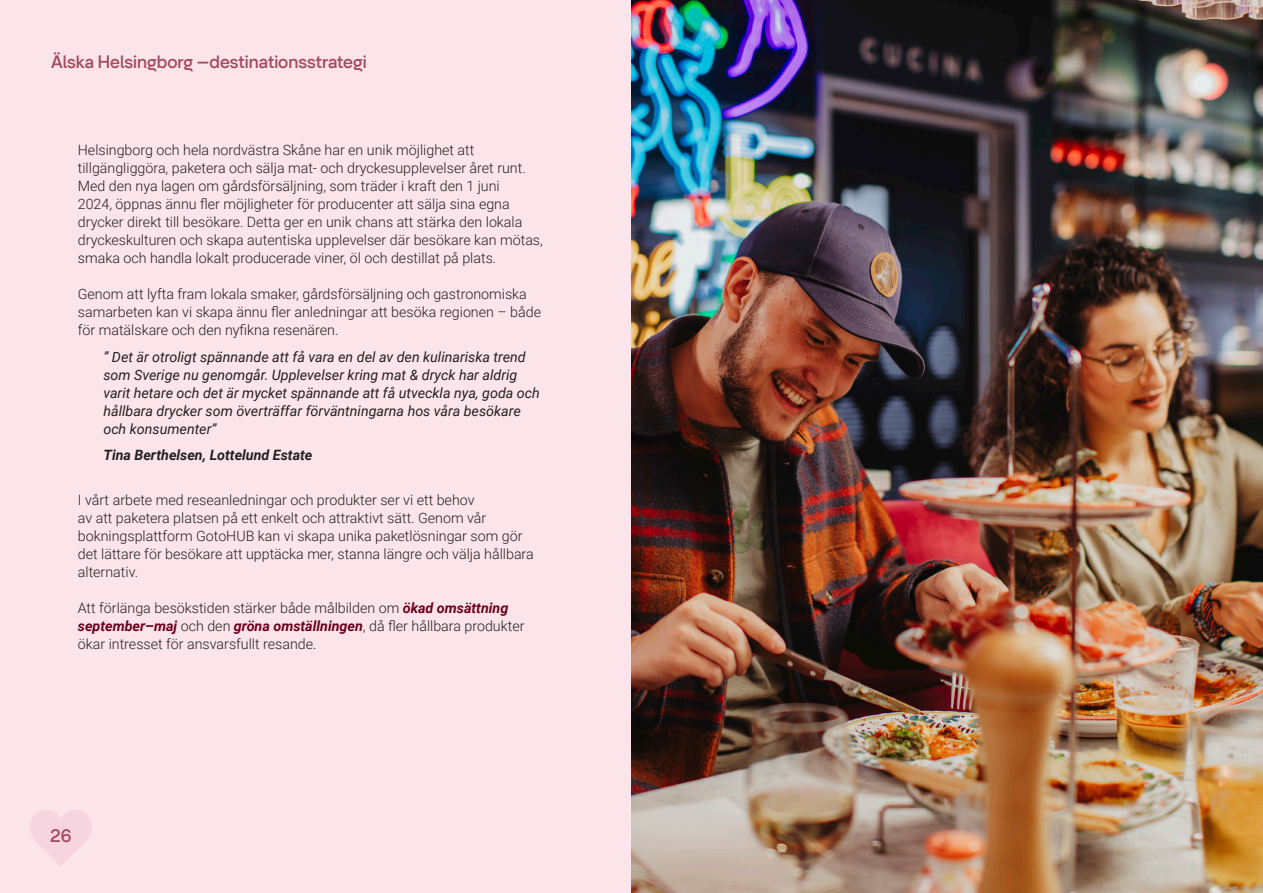
<style>
.page{position:relative;width:1263px;height:893px;background:#fff}
.page>*{position:absolute;margin:0;border:0;box-sizing:border-box;transform-origin:0 0}
.t1{font:500 18px "Helsingborg Sans";color:#6c001e}
.Brödtext{font:300 14.25px/18px "Roboto";color:#231f20}
.Citat_Bröd{font:italic 14.25px/18px "Roboto";color:#231f20}
.Citat_Bröd-2{font:italic 700 14.25px "Roboto";color:#231f20}
.s1{font-weight:700;font-style:italic;color:#6c001e}
</style>
<div class="page">
<div style="left:0;top:0;width:632px;height:893px;background:#fce5ea"></div>
<img style="left:631px;top:0;width:632px;height:893px">
<p class="t1" style="left:51px;top:51px;width:317px">Älska Helsingborg –destinationsstrategi</p>
<p class="Brödtext" style="left:78px;top:141px;width:466px">Helsingborg och hela nordvästra Skåne har en unik möjlighet att tillgängliggöra, paketera och sälja mat- och dryckesupplevelser året runt.<br>Med den nya lagen om gårdsförsäljning, som träder i kraft den 1 juni<br>2024, öppnas ännu fler möjligheter för producenter att sälja sina egna drycker direkt till besökare. Detta ger en unik chans att stärka den lokala dryckeskulturen och skapa autentiska upplevelser där besökare kan mötas, smaka och handla lokalt producerade viner, öl och destillat på plats.</p>
<p class="Brödtext" style="left:78px;top:285px;width:465px">Genom att lyfta fram lokala smaker, gårdsförsäljning och gastronomiska samarbeten kan vi skapa ännu fler anledningar att besöka regionen – både för matälskare och den nyfikna resenären.</p>
<p class="Citat_Bröd" style="left:103px;top:347px;width:438px">” Det är otroligt spännande att få vara en del av den kulinariska trend som Sverige nu genomgår. Upplevelser kring mat &amp; dryck har aldrig varit hetare och det är mycket spännande att få utveckla nya, goda och hållbara drycker som överträffar förväntningarna hos våra besökare och konsumenter”</p>
<p class="Citat_Bröd-2" style="left:103px;top:445px;width:211px">Tina Berthelsen, Lottelund Estate</p>
<p class="Brödtext" style="left:78px;top:490px;width:457px">I vårt arbete med reseanledningar och produkter ser vi ett behov<br>av att paketera platsen på ett enkelt och attraktivt sätt. Genom vår bokningsplattform GotoHUB kan vi skapa unika paketlösningar som gör det lättare för besökare att upptäcka mer, stanna längre och välja hållbara alternativ.</p>
<p class="Brödtext" style="left:78px;top:598px;width:448px">Att förlänga besökstiden stärker både målbilden om <span class="s1">ökad omsättning september–maj</span> och den <span class="s1">gröna omställningen</span>, då fler hållbara produkter ökar intresset för ansvarsfullt resande.</p>
<p class="t1" style="left:50px;top:825px;width:23px">26</p>
</div>
